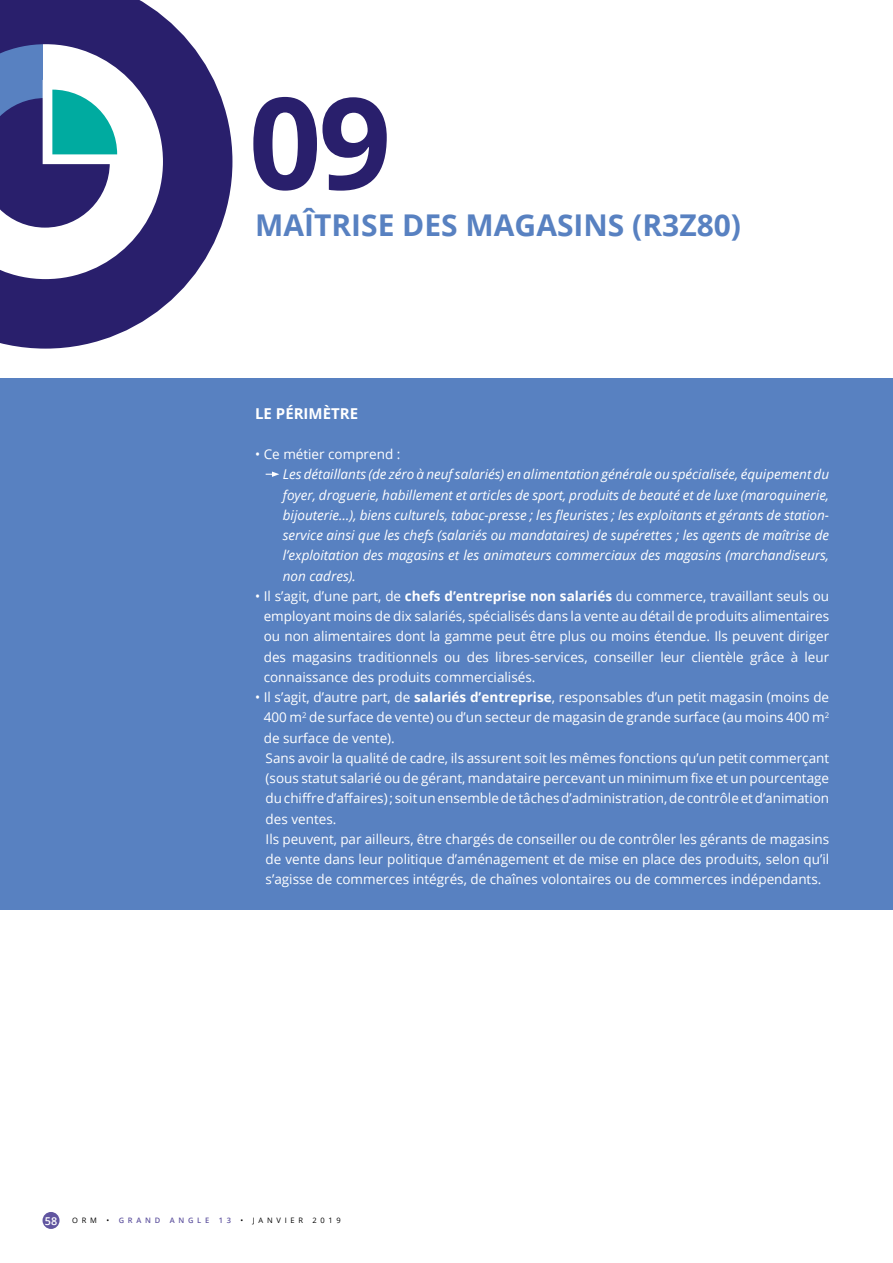
<style>
.page{position:relative;width:893px;height:1263px;background:#fff}
.page>*{position:absolute;margin:0;border:0;box-sizing:border-box;transform-origin:0 0}
.t1{font:700 127.5px "Open Sans";color:#291f6c}
.t2{font:700 30px "Open Sans";color:#5881c1}
.t3{font:700 15px "Open Sans";color:#fff}
.t4{font:13.5px/20.2px "Open Sans";color:#fff;text-align:justify}
.t5{font:italic 13.5px/20.2px "Open Sans";color:#fff;text-align:justify}
.t6{font:600 10.8px "Open Sans";color:#fff}
.t7{font:7.5px "Open Sans";letter-spacing:.5em;color:#000}
.t8{font:600 7.5px "Open Sans";letter-spacing:.5em;color:#6155a0}
.s1{font-weight:700}
.s2{font-weight:400;color:#000}
</style>
<div class="page">
<div style="left:43px;top:1212px;width:17px;height:17px;background:#6155a0;border-radius:50%"></div>
<svg style="left:0;top:0;width:232px;height:349px"></svg>
<div style="left:0;top:378px;width:893px;height:532px;background:#5881c1"></div>
<svg style="left:266px;top:471px;width:13px;height:6px"></svg>
<h1 class="t1" style="left:249px;top:53px;width:144px">09</h1>
<h2 class="t2" style="left:255px;top:204px;width:487px">MAÎTRISE DES MAGASINS (R3Z80)</h2>
<p class="t3" style="left:255px;top:402px;width:104px">LE PÉRIMÈTRE</p>
<p class="t4" style="left:255px;top:444px;width:147px">• Ce métier comprend :</p>
<p class="t5" style="left:283px;top:464px;width:548px">Les détaillants (de zéro à neuf salariés) en alimentation générale ou spécialisée, équipement du foyer, droguerie, habillement et articles de sport, produits de beauté et de luxe (maroquinerie, bijouterie…), biens culturels, tabac-presse ; les fleuristes ; les exploitants et gérants de station&shy;service ainsi que les chefs (salariés ou mandataires) de supérettes ; les agents de maîtrise de l’exploitation des magasins et les animateurs commerciaux des magasins (marchandiseurs, non cadres).</p>
<p class="t4" style="left:264px;top:585px;width:567px;text-indent:-9px">• Il s’agit, d’une part, de <span class="s1">chefs d’entreprise non salariés</span> du commerce, travaillant seuls ou employant moins de dix salariés, spécialisés dans la vente au détail de produits alimentaires ou non alimentaires dont la gamme peut être plus ou moins étendue. Ils peuvent diriger des magasins traditionnels ou des libres-services, conseiller leur clientèle grâce à leur connaissance des produits commercialisés.</p>
<p class="t4" style="left:264px;top:687px;width:567px;text-align:left;text-indent:-9px">• Il s’agit, d’autre part, de <span class="s1">salariés d’entreprise</span>, responsables d’un petit magasin (moins de 400 m<sup>2</sup> de surface de vente) ou d’un secteur de magasin de grande surface (au moins 400 m<sup>2 </sup>de surface de vente).<br>Sans avoir la qualité de cadre, ils assurent soit les mêmes fonctions qu’un petit commerçant (sous statut salarié ou de gérant, mandataire percevant un minimum fixe et un pourcentage du chiffre d’affaires) ; soit un ensemble de tâches d’administration, de contrôle et d’animation des ventes.<br>Ils peuvent, par ailleurs, être chargés de conseiller ou de contrôler les gérants de magasins de vente dans leur politique d’aménagement et de mise en place des produits, selon qu’il s’agisse de commerces intégrés, de chaînes volontaires ou de commerces indépendants.</p>
<p class="t6" style="left:45px;top:1213px;width:14px">58</p>
<p class="t7" style="left:72px;top:1215px;width:26px">ORM</p>
<p class="t8" style="left:106px;top:1215px;width:55px"><span class="s2">•</span> GRAND</p>
<p class="t8" style="left:170px;top:1215px;width:41px">ANGLE</p>
<p class="t8" style="left:219px;top:1215px;width:14px">1 3</p>
<p class="t7" style="left:241px;top:1215px;width:64px">• JANVIER</p>
<p class="t7" style="left:313px;top:1215px;width:30px">2019</p>
</div>
